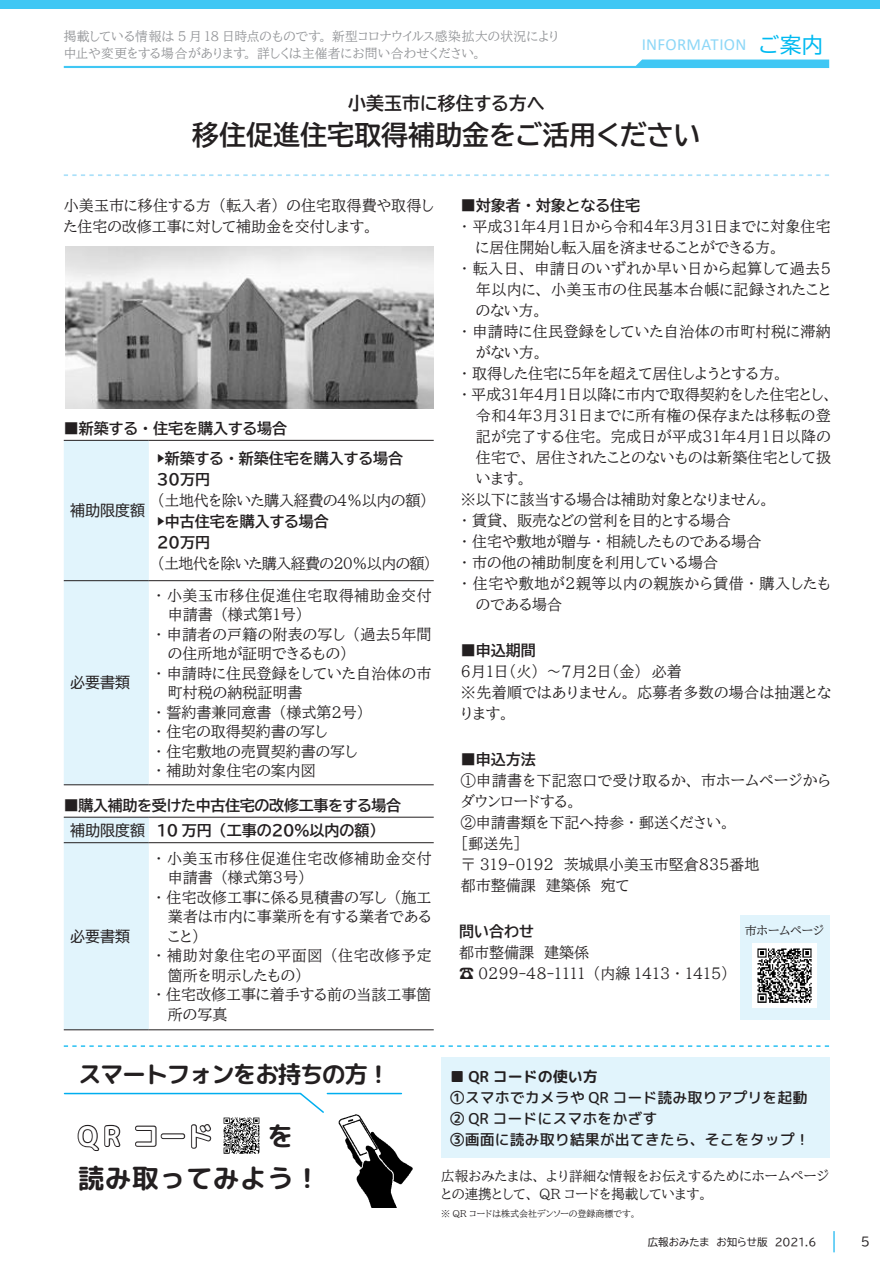
<style>
.page{position:relative;width:893px;height:1263px;background:#fff}
.page>*{position:absolute;margin:0;border:0;box-sizing:border-box;transform-origin:0 0}
.t1{font:27px "BIZ UDP Gothic Bold";color:#231f20}
.t2{font:700 27px/42px "Rounded Mplus 1 c";color:#231f20}
.t3{font:700 24px "Rounded Mplus 1 c";letter-spacing:-.075em;color:#231f20}
.t4{font:18px "BIZ UDP Gothic Bold";color:#231f20}
.t5{font:16.95px "Calibri";letter-spacing:.015em;color:#8dd7f7}
.t6{font:15px/21px "BIZ UDP Mincho Medium";color:#231f20}
.t7{font:15px/21px "BIZ UDP Mincho Medium";letter-spacing:.025em;color:#231f20}
.t8{font:15px/21px "BIZ UDP Gothic Bold";color:#231f20}
.t9{font:500 15px/21px "Rounded Mplus 1 c";color:#231f20}
.t10{font:15px "BIZ UDP Mincho Medium";letter-spacing:.04em;color:#231f20}
.t11{font:15px "BIZ UDP Mincho Medium";letter-spacing:.02em;color:#231f20}
.t12{font:15px/24.8px "BIZ UDP Gothic Bold";letter-spacing:-.02em;color:#231f20}
.t13{font:15px "BIZ UDP Mincho Medium";letter-spacing:.035em;color:#231f20}
.t14{font:15px "BIZ UDP Mincho Medium";letter-spacing:.03em;color:#231f20}
.t15{font:15px "BIZ UDP Mincho Medium";letter-spacing:-.04em;color:#231f20}
.t16{font:15px "BIZ UDP Mincho Medium";letter-spacing:-.02em;color:#231f20}
.t17{font:15px "BIZ UDP Mincho Medium";letter-spacing:.045em;color:#231f20}
.t18{font:15px "BIZ UDP Gothic";color:#231f20}
.t19{font:700 15px "Rounded Mplus 1 c";color:#231f20}
.t20{font:13.5px/18px "BIZ UDP Mincho Medium";letter-spacing:.02em;color:#231f20}
.t21{font:12.75px/17px "BIZ UDP Mincho Medium";letter-spacing:.015em;color:#939598}
.t22{font:12px "BIZ UDP Mincho Medium";color:#231f20}
.t23{font:12px "BIZ UDP Gothic";color:#231f20}
.t24{font:10.5px "BIZ UDP Gothic";color:#231f20}
.t25{font:9px "BIZ UDP Mincho Medium";color:#231f20}
.s1{font-family:"BIZ UDP Gothic";font-size:21.3px;color:#00baf1}
.s2{font-family:"BIZ UDP Gothic"}
.s3{color:#fff}
</style>
<div class="page">
<svg style="left:64px;top:60px;width:765px;height:8px"></svg>
<div style="left:0;top:0;width:880px;height:9px;background:#40c7f4"></div>
<hr style="left:833px;top:1231px;width:2px;height:21px;background:#00aeef">
<svg style="left:64px;top:174px;width:765px;height:2px"></svg>
<div style="left:64px;top:441px;width:85px;height:343px;background:#e1f4fc"></div>
<hr style="left:64px;top:440px;width:85px;height:1px;background:#231f20">
<hr style="left:149px;top:440px;width:285px;height:1px;background:#231f20">
<hr style="left:64px;top:580px;width:85px;height:1px;background:#231f20">
<hr style="left:149px;top:580px;width:285px;height:1px;background:#231f20">
<hr style="left:64px;top:784px;width:85px;height:1px;background:#231f20">
<hr style="left:149px;top:784px;width:285px;height:1px;background:#231f20">
<div style="left:64px;top:818px;width:85px;height:211px;background:#e1f4fc"></div>
<hr style="left:64px;top:817px;width:85px;height:1px;background:#231f20">
<hr style="left:149px;top:817px;width:285px;height:1px;background:#231f20">
<hr style="left:64px;top:842px;width:85px;height:1px;background:#231f20">
<hr style="left:149px;top:842px;width:285px;height:1px;background:#231f20">
<hr style="left:64px;top:1029px;width:85px;height:1px;background:#231f20">
<hr style="left:149px;top:1029px;width:285px;height:1px;background:#231f20">
<div style="left:740px;top:915px;width:89px;height:104px;background:#e1f4fc"></div>
<img style="left:753px;top:943px;width:63px;height:64px">
<img style="left:65px;top:247px;width:369px;height:161px">
<svg style="left:64px;top:1045px;width:765px;height:2px"></svg>
<img style="left:338px;top:1114px;width:75px;height:94px">
<svg style="left:77px;top:1124px;width:44px;height:27px"></svg>
<svg style="left:135px;top:1124px;width:77px;height:25px"></svg>
<div style="left:441px;top:1057px;width:388px;height:101px;background:#e1f4fc"></div>
<img style="left:223px;top:1117px;width:37px;height:37px">
<hr style="left:65px;top:1093px;width:235px;height:1px;background:#00aeef">
<svg style="left:298px;top:1092px;width:26px;height:21px"></svg>
<hr style="left:327px;top:1093px;width:74px;height:1px;background:#00aeef">
<p class="t21" style="left:64px;top:28px;width:497px">掲載している情報は 5 月 18 日時点のものです。新型コロナウイルス感染拡大の状況により中止や変更をする場合があります。詳しくは主催者にお問い合わせください。</p>
<p class="t5" style="left:642px;top:33px;width:183px">INFORMATION <span class="s1">ご案内</span></p>
<p class="t4" style="left:348px;top:94px;width:198px">小美玉市に移住する方へ</p>
<h1 class="t1" style="left:192px;top:121px;width:510px">移住促進住宅取得補助金をご活用ください</h1>
<p class="t6" style="left:64px;top:194px;width:371px">小美玉市に移住する方（転入者）の住宅取得費や取得した住宅の改修工事に対して補助金を交付します。</p>
<p class="t8" style="left:461px;top:194px;width:181px">■対象者・対象となる住宅</p>
<p class="t6" style="left:461px;top:215px;width:371px">・平成３１年４月１日から令和４年３月３１日までに対象住宅</p>
<p class="t6" style="left:476px;top:236px;width:305px">に居住開始し転入届を済ませることができる方。</p>
<p class="t13" style="left:461px;top:260px;width:372px">・転入日、申請日のいずれか早い日から起算して過去５</p>
<p class="t7" style="left:476px;top:278px;width:356px">年以内に、小美玉市の住民基本台帳に記録されたこと</p>
<p class="t6" style="left:476px;top:299px;width:68px">のない方。</p>
<p class="t7" style="left:461px;top:320px;width:371px">・申請時に住民登録をしていた自治体の市町村税に滞納</p>
<p class="t6" style="left:476px;top:341px;width:68px">がない方。</p>
<p class="t6" style="left:461px;top:362px;width:324px">・取得した住宅に５年を超えて居住しようとする方。</p>
<p class="t6" style="left:461px;top:383px;width:373px">・平成３１年４月１日以降に市内で取得契約をした住宅とし、</p>
<p class="t14" style="left:476px;top:407px;width:356px">令和４年３月３１日までに所有権の保存または移転の登</p>
<p class="t11" style="left:476px;top:428px;width:356px">記が完了する住宅。完成日が平成３１年４月１日以降の</p>
<p class="t6" style="left:476px;top:446px;width:357px">住宅で、居住されたことのないものは新築住宅として扱</p>
<p class="t6" style="left:476px;top:467px;width:52px">います。</p>
<p class="t6" style="left:461px;top:488px;width:310px">※以下に該当する場合は補助対象となりません。</p>
<p class="t6" style="left:461px;top:509px;width:271px">・賃貸、販売などの営利を目的とする場合</p>
<p class="t6" style="left:461px;top:530px;width:302px">・住宅や敷地が贈与・相続したものである場合</p>
<p class="t6" style="left:461px;top:551px;width:259px">・市の他の補助制度を利用している場合</p>
<p class="t10" style="left:461px;top:575px;width:372px">・住宅や敷地が２親等以内の親族から賃借・購入したも</p>
<p class="t6" style="left:476px;top:593px;width:88px">のである場合</p>
<p class="t8" style="left:461px;top:640px;width:76px">■申込期間</p>
<p class="t7" style="left:461px;top:661px;width:372px">６月１日（火）～７月２日（金）　必着<br>※先着順ではありません。応募者多数の場合は抽選となります。</p>
<p class="t8" style="left:461px;top:749px;width:76px">■申込方法</p>
<p class="t6" style="left:461px;top:770px;width:371px">①申請書を下記窓口で受け取るか、市ホームページからダウンロードする。<br>②申請書類を下記へ持参・郵送ください。<br>［郵送先］<br>〒 319-0192　茨城県小美玉市堅倉８３５番地<br>都市整備課　建築係　宛て</p>
<p class="t8" style="left:459px;top:921px;width:76px">問い合わせ</p>
<p class="t6" style="left:459px;top:942px;width:271px">都市整備課　建築係<br>☎ 0299-48-1111 （内線 1413 ・ 1415）</p>
<p class="t8" style="left:64px;top:418px;width:225px">■新築する・住宅を購入する場合</p>
<p class="t8" style="left:157px;top:447px;width:247px">▶新築する・新築住宅を購入する場合<br>３０万円</p>
<p class="t16" style="left:157px;top:492px;width:272px">（土地代を除いた購入経費の４％以内の額）</p>
<p class="t8" style="left:157px;top:510px;width:173px">▶中古住宅を購入する場合<br>２０万円</p>
<p class="t15" style="left:157px;top:555px;width:276px">（土地代を除いた購入経費の２０％以内の額）</p>
<p class="t18" style="left:70px;top:503px;width:76px">補助限度額</p>
<p class="t10" style="left:155px;top:587px;width:278px">・小美玉市移住促進住宅取得補助金交付</p>
<p class="t6" style="left:168px;top:604px;width:137px">申請書（様式第１号）</p>
<p class="t11" style="left:155px;top:626px;width:278px">・申請者の戸籍の附表の写し（過去５年間</p>
<p class="t6" style="left:168px;top:643px;width:181px">の住所地が証明できるもの）</p>
<p class="t6" style="left:155px;top:662px;width:278px">・申請時に住民登録をしていた自治体の市</p>
<p class="t6" style="left:168px;top:682px;width:136px">町村税の納税証明書</p>
<p class="t6" style="left:155px;top:701px;width:210px">・誓約書兼同意書（様式第２号）</p>
<p class="t6" style="left:155px;top:721px;width:174px">・住宅の取得契約書の写し</p>
<p class="t6" style="left:155px;top:740px;width:204px">・住宅敷地の売買契約書の写し</p>
<p class="t6" style="left:155px;top:760px;width:162px">・補助対象住宅の案内図</p>
<p class="t12" style="left:70px;top:793px;width:332px;text-indent:-6px">■購入補助を受けた中古住宅の改修工事をする場合<span class="s2">補助限度額</span> 10 万円（工事の２０％以内の額）</p>
<p class="t18" style="left:70px;top:675px;width:61px">必要書類</p>
<p class="t10" style="left:155px;top:851px;width:278px">・小美玉市移住促進住宅改修補助金交付</p>
<p class="t6" style="left:168px;top:867px;width:139px">申請書（様式第３号）</p>
<p class="t6" style="left:155px;top:887px;width:278px">・住宅改修工事に係る見積書の写し（施工</p>
<p class="t6" style="left:168px;top:906px;width:265px">業者は市内に事業所を有する業者である</p>
<p class="t6" style="left:168px;top:926px;width:33px">こと）</p>
<p class="t17" style="left:155px;top:948px;width:278px">・補助対象住宅の平面図（住宅改修予定</p>
<p class="t6" style="left:168px;top:965px;width:136px">箇所を明示したもの）</p>
<p class="t6" style="left:155px;top:984px;width:278px">・住宅改修工事に着手する前の当該工事箇</p>
<p class="t6" style="left:168px;top:1004px;width:61px">所の写真</p>
<p class="t22" style="left:745px;top:925px;width:81px">市ホームページ</p>
<p class="t18" style="left:70px;top:929px;width:62px">必要書類</p>
<h2 class="t3" style="left:78px;top:1057px;width:314px">スマートフォンをお持ちの方！</h2>
<h1 class="t2" style="left:78px;top:1115px;width:245px"><span class="s3">Q R コード　　</span>を読み取ってみよう！</h1>
<p class="t19" style="left:450px;top:1066px;width:150px">■ QR コードの使い方</p>
<p class="t9" style="left:450px;top:1087px;width:361px">①スマホでカメラや QR コード読み取りアプリを起動<br>② QR コードにスマホをかざす<br>③画面に読み取り結果が出てきたら、そこをタップ！</p>
<p class="t20" style="left:441px;top:1167px;width:390px">広報おみたまは、より詳細な情報をお伝えするためにホームページとの連携として、 QR コードを掲載しています。</p>
<p class="t25" style="left:441px;top:1209px;width:197px">※ QR コードは株式会社デンソーの登録商標です。</p>
<p class="t24" style="left:648px;top:1236px;width:170px">広報おみたま　お知らせ版　2021.6</p>
<p class="t23" style="left:861px;top:1236px;width:11px">5</p>
</div>
